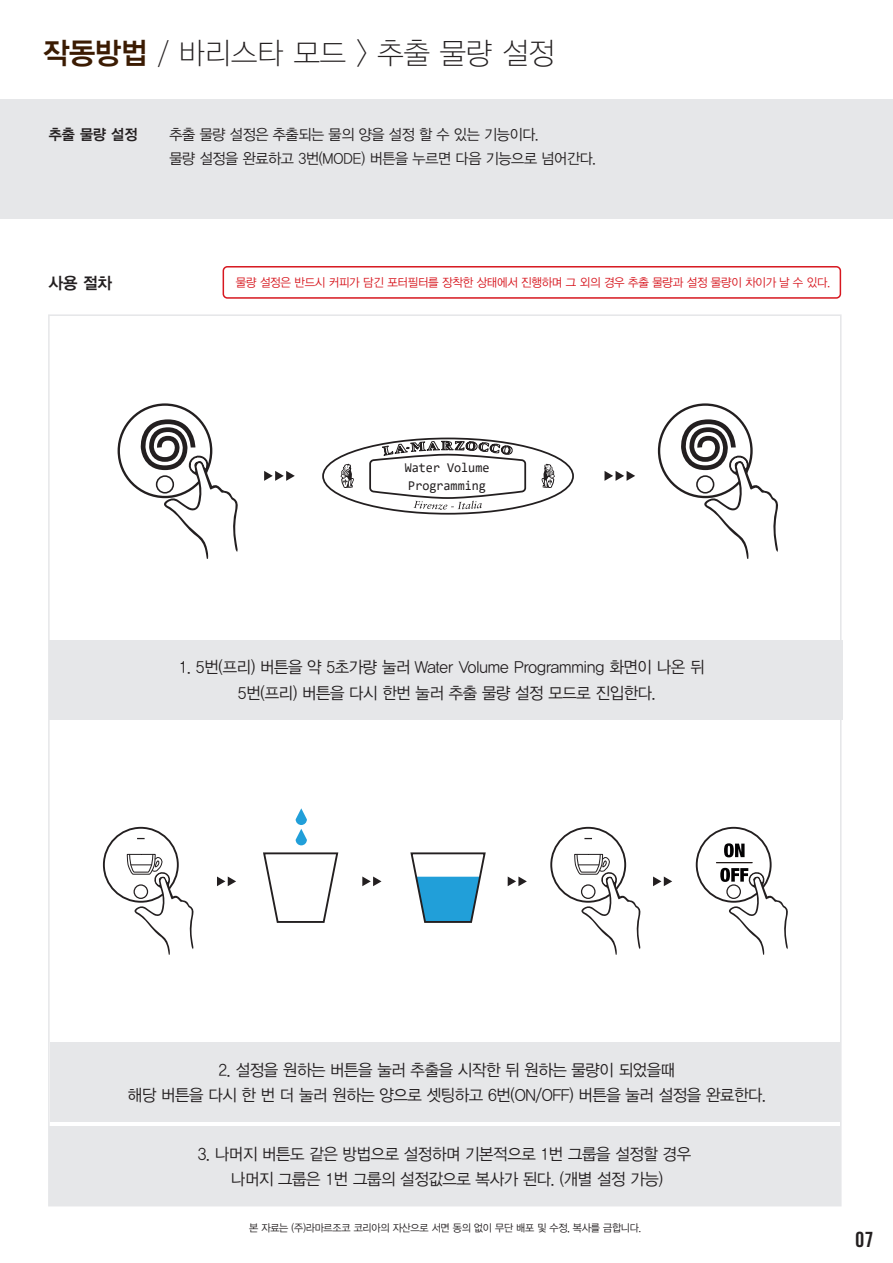
<style>
.page{position:relative;width:893px;height:1263px;background:#fff}
.page>*{position:absolute;margin:0;border:0;box-sizing:border-box;transform-origin:0 0}
.t1{font:30px "YDIYGO310";color:#231f20;scale:.95 1}
.t2{font:21px "Trade Gothic LT Std Bd Cn 20";color:#231f20}
.t3{font:16.5px/25.5px "YDIYGO320";letter-spacing:-.025em;color:#231f20;text-align:center;scale:.95 1}
.t4{font:16.5px "YDIYGO340";color:#231f20;scale:.95 1}
.t5{font:15px/24px "YDIYGO320";letter-spacing:-.025em;color:#231f20;scale:.95 1}
.t6{font:15px "YDIYGO340";color:#231f20;scale:.95 1}
.t7{font:13.5px/18px "Consolas";color:#231f20;scale:.95 1}
.t8{font:12px "YDIYGO320";letter-spacing:-.025em;color:#d7171f;scale:.95 1}
.t9{font:10.5px "YDIYGO320";letter-spacing:-.025em;color:#231f20;scale:.95 1}
.s1{font-family:"YDIYGO340";color:#3b1b02}
</style>
<div class="page">
<div style="left:50px;top:640px;width:793px;height:79px;background:#e6e7e9"></div>
<div style="left:50px;top:1042px;width:791px;height:80px;background:#e6e7e9"></div>
<div style="left:49px;top:1126px;width:792px;height:80px;background:#e6e7e9"></div>
<svg style="left:264px;top:471px;width:31px;height:10px"></svg>
<svg style="left:604px;top:471px;width:31px;height:10px"></svg>
<svg style="left:217px;top:876px;width:19px;height:10px"></svg>
<svg style="left:362px;top:876px;width:19px;height:10px"></svg>
<svg style="left:508px;top:876px;width:19px;height:10px"></svg>
<svg style="left:653px;top:876px;width:19px;height:10px"></svg>
<div style="left:0;top:100px;width:893px;height:119px;background:#e6e7e9"></div>
<div style="left:223px;top:266px;width:618px;height:33px;border:2px solid #d7171f;border-radius:4px"></div>
<svg style="left:322px;top:437px;width:252px;height:78px"></svg>
<svg style="left:138px;top:417px;width:100px;height:142px"></svg>
<svg style="left:679px;top:417px;width:99px;height:142px"></svg>
<div style="left:696px;top:827px;width:76px;height:76px;border:2px solid #231f20;border-radius:50%"></div>
<div style="left:103px;top:827px;width:76px;height:76px;border:2px solid #231f20;border-radius:50%"></div>
<div style="left:550px;top:827px;width:76px;height:76px;border:2px solid #231f20;border-radius:50%"></div>
<svg style="left:724px;top:843px;width:21px;height:14px"></svg>
<hr style="left:716px;top:862px;width:36px;height:1px;background:#150d0b">
<svg style="left:126px;top:853px;width:68px;height:102px"></svg>
<svg style="left:574px;top:853px;width:67px;height:102px"></svg>
<svg style="left:720px;top:868px;width:68px;height:87px"></svg>
<svg style="left:263px;top:852px;width:76px;height:71px"></svg>
<svg style="left:410px;top:852px;width:76px;height:71px"></svg>
<svg style="left:296px;top:808px;width:11px;height:37px"></svg>
<h1 class="t1" style="left:43px;top:37px;width:540px"><span class="s1">작동방법</span> / 바리스타 모드 &gt; 추출 물량 설정</h1>
<p class="t6" style="left:49px;top:125px;width:95px">추출 물량 설정</p>
<p class="t5" style="left:170px;top:122px;width:451px">추출 물량 설정은 추출되는 물의 양을 설정 할 수 있는 기능이다.<br>물량 설정을 완료하고 3번(MODE) 버튼을 누르면 다음 기능으로 넘어간다.</p>
<p class="t4" style="left:49px;top:273px;width:68px">사용 절차</p>
<p class="t8" style="left:236px;top:276px;width:627px">물량 설정은 반드시 커피가 담긴 포터필터를 장착한 상태에서 진행하며 그 외의 경우 추출 물량과 설정 물량이 차이가 날 수 있다.</p>
<p class="t7" style="left:405px;top:458px;width:91px">Water Volume<br>Programming</p>
<p class="t3" style="left:238px;top:655px;width:492px;text-align:left;text-indent:-59px">1. 5번(프리) 버튼을 약 5초가량 눌러 Water Volume Programming 화면이 나온 뒤<br>5번(프리) 버튼을 다시 한번 눌러 추출 물량 설정 모드로 진입한다.</p>
<p class="t3" style="left:128px;top:1057px;width:673px">2. 설정을 원하는 버튼을 눌러 추출을 시작한 뒤 원하는 물량이 되었을때<br>해당 버튼을 다시 한 번 더 눌러 원하는 양으로 셋팅하고 6번(ON/OFF) 버튼을 눌러 설정을 완료한다.</p>
<p class="t3" style="left:198px;top:1141px;width:521px">3. 나머지 버튼도 같은 방법으로 설정하며 기본적으로 1번 그룹을 설정할 경우 나머지 그룹은 1번 그룹의 설정값으로 복사가 된다. (개별 설정 가능)</p>
<p class="t9" style="left:249px;top:1222px;width:414px">본 자료는 (주)라마르조코 코리아의 자산으로 서면 동의 없이 무단 배포 및 수정, 복사를 금합니다.</p>
<p class="t2" style="left:855px;top:1226px;width:20px">07</p>
</div>
